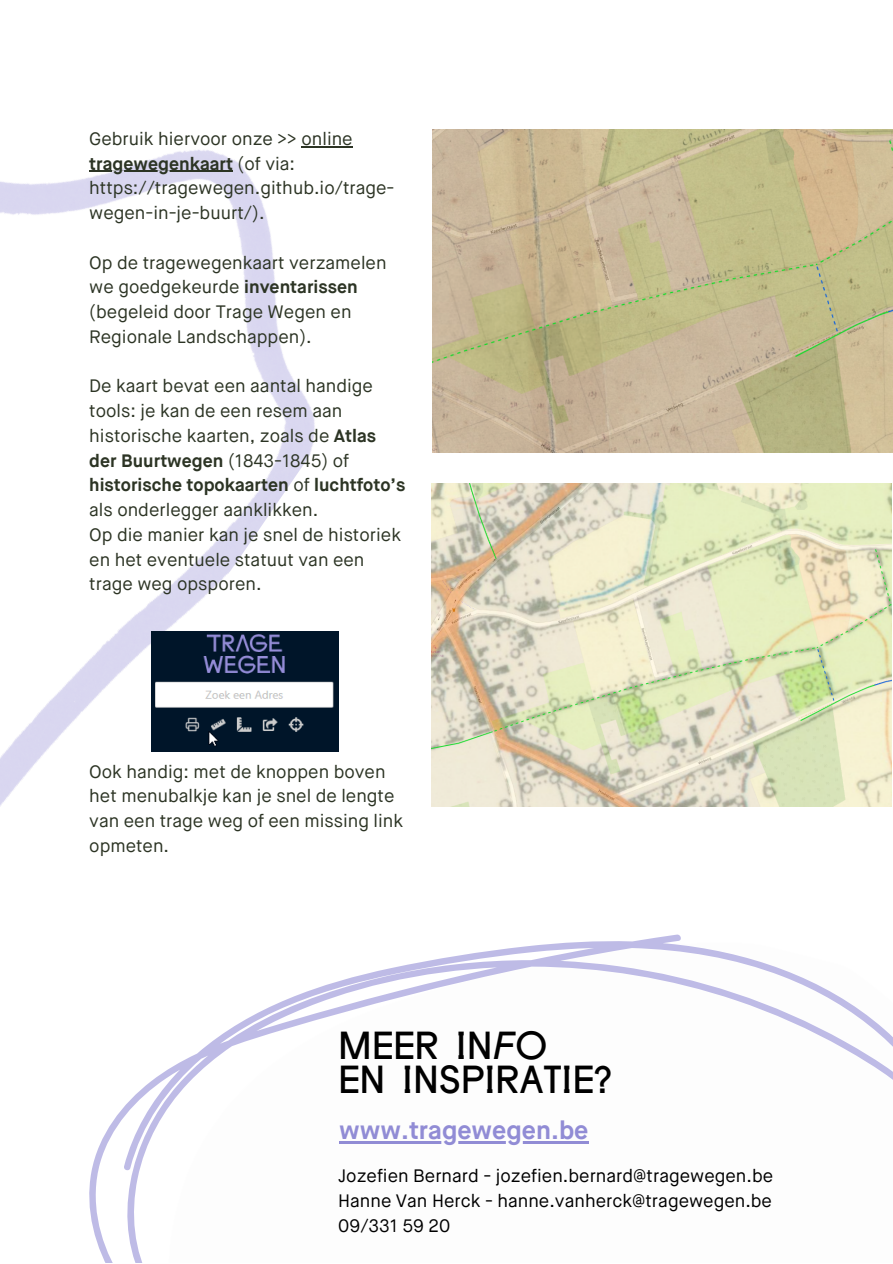
<style>
.page{position:relative;width:893px;height:1264px;background:#fff}
.page>*{position:absolute;margin:0;border:0;box-sizing:border-box;transform-origin:0 0}
.t1{font:37.5px "Fugue Head";color:#000}
.t2{font:700 25.5px "Maison Neue";color:#918cd5}
.t3{font:18px/24.8px "Maison Neue";color:#2c3424}
.t4{font:18px "Maison Neue";color:#000}
.s1{font-weight:700}
</style>
<div class="page">
<svg style="left:470px;top:934px;width:422px;height:210px"></svg>
<img style="left:470px;top:130px;width:422px;height:322px">
<img style="left:0;top:129px;width:470px;height:1133px">
<img style="left:431px;top:484px;width:460px;height:322px">
<img style="left:151px;top:631px;width:187px;height:120px">
<hr style="left:339px;top:1141px;width:249px;height:2px;background:#918cd5">
<hr style="left:301px;top:146px;width:52px;height:1px;background:#2c3424">
<hr style="left:89px;top:171px;width:144px;height:1px;background:#2c3424">
<p class="t3" style="left:89px;top:128px;width:307px">Gebruik hiervoor onze &gt;&gt; online <span class="s1">tragewegenkaart</span> (of via: https://tragewegen.github.io/trage&shy;wegen-in-je-buurt/).</p>
<p class="t3" style="left:89px;top:251px;width:299px">Op de tragewegenkaart verzamelen we goedgekeurde <span class="s1">inventarissen </span>(begeleid door Trage Wegen en<br>Regionale Landschappen).</p>
<p class="t3" style="left:89px;top:375px;width:317px">De kaart bevat een aantal handige tools: je kan de een resem aan historische kaarten, zoals de <span class="s1">Atlas der Buurtwegen</span> (1843-1845) of <span class="s1">historische topokaarten</span> of <span class="s1">luchtfoto’s </span>als onderlegger aanklikken.</p>
<p class="t3" style="left:89px;top:523px;width:313px">Op die manier kan je snel de historiek en het eventuele statuut van een trage weg opsporen.</p>
<p class="t3" style="left:89px;top:760px;width:315px">Ook handig: met de knoppen boven het menubalkje kan je snel de lengte van een trage weg of een missing link opmeten.</p>
<p class="t1" style="left:338px;top:1023px;width:211px">MEER INFO</p>
<p class="t1" style="left:338px;top:1057px;width:275px">EN INSPIRATIE?</p>
<p class="t2" style="left:339px;top:1119px;width:251px">www.tragewegen.be</p>
<p class="t4" style="left:338px;top:1168px;width:436px">Jozefien Bernard - jozefien.bernard@tragewegen.be</p>
<p class="t4" style="left:338px;top:1193px;width:435px">Hanne Van Herck - hanne.vanherck@tragewegen.be</p>
<p class="t4" style="left:338px;top:1217px;width:113px">09/331 59 20</p>
</div>
